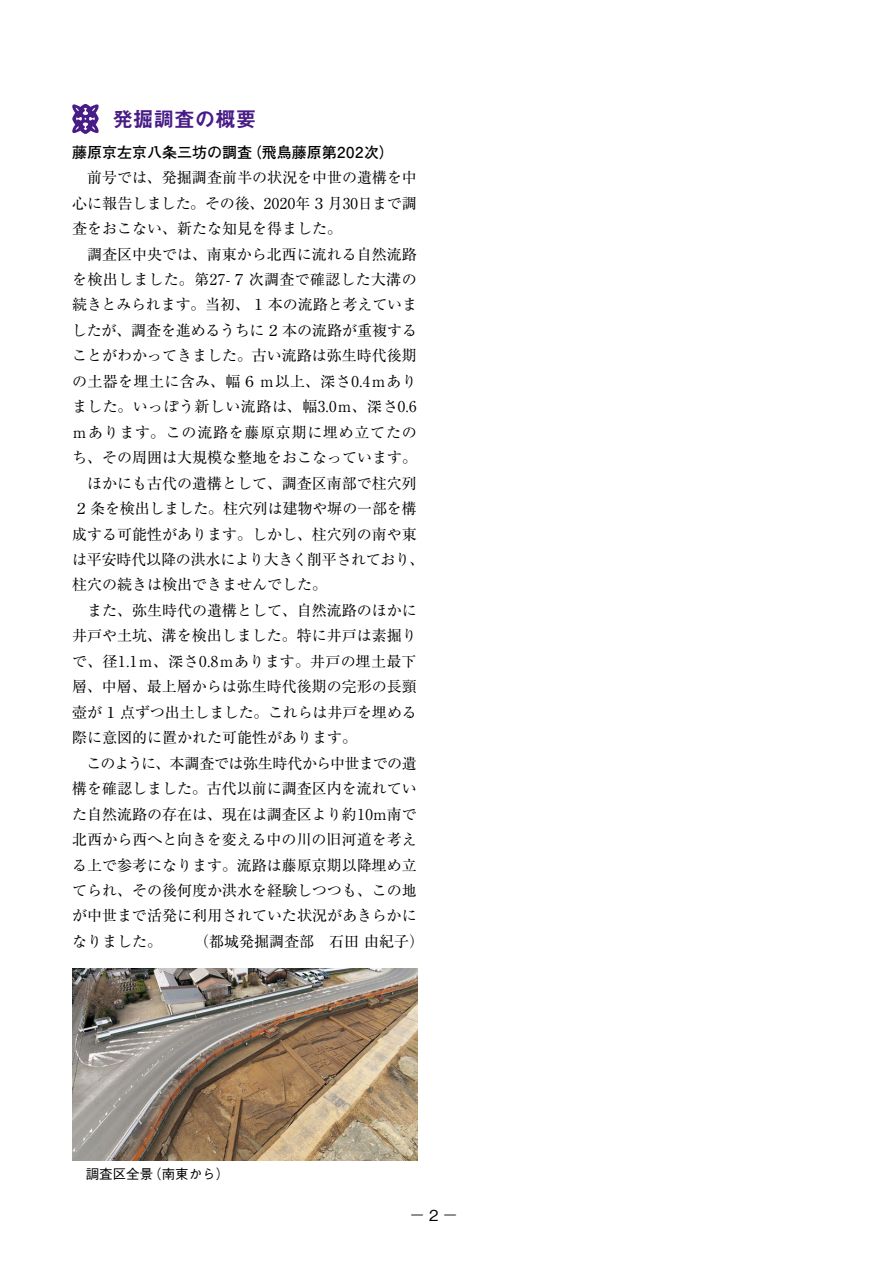
<style>
.page{position:relative;width:893px;height:1263px;background:#fff}
.page>*{position:absolute;margin:0;border:0;box-sizing:border-box;transform-origin:0 0}
.t1{font:21px "Midashi Go Pr 6 MB31";color:#481c87}
.t2{font:15px/25.5px "Ryumin Pr 6";color:#000;text-align:justify}
.t3{font:15px "Ryumin Pr 6";letter-spacing:.03em;color:#000}
.t4{font:15px "Ryumin Pr 6";letter-spacing:.02em;color:#000}
.t5{font:15px "Ryumin Pr 6";letter-spacing:.025em;color:#000}
.t6{font:700 15px "Futo Go B101 Pr 6";color:#000}
.t7{font:15px "Ryumin Pr 6";letter-spacing:-.03em;color:#000}
.t8{font:15px "Ryumin Pr 6";letter-spacing:.05em;color:#000}
.t9{font:500 15px "Gothic BBB Pr 6";color:#000;scale:1.8 1}
.t10{font:500 13.5px "Gothic BBB Pr 6";color:#000}
</style>
<div class="page">
<svg style="left:72px;top:104px;width:27px;height:30px"></svg>
<img style="left:73px;top:969px;width:345px;height:191px">
<h1 class="t1" style="left:112px;top:102px;width:146px">発掘調査の概要</h1>
<p class="t6" style="left:72px;top:140px;width:323px">藤原京左京八条三坊の調査（飛鳥藤原第202次）</p>
<p class="t2" style="left:72px;top:164px;width:346px;text-indent:15px">前号では、発掘調査前半の状況を中世の遺構を中心に報告しました。その後、2020年３月30日まで調査をおこない、新たな知見を得ました。</p>
<p class="t2" style="left:87px;top:240px;width:331px">調査区中央では、南東から北西に流れる自然流路</p>
<p class="t4" style="left:72px;top:268px;width:346px">を検出しました。第27-７次調査で確認した大溝の</p>
<p class="t2" style="left:72px;top:291px;width:346px">続きとみられます。当初、１本の流路と考えていま</p>
<p class="t2" style="left:72px;top:317px;width:347px">したが、調査を進めるうちに２本の流路が重複する</p>
<p class="t2" style="left:72px;top:342px;width:346px">ことがわかってきました。古い流路は弥生時代後期</p>
<p class="t5" style="left:72px;top:369px;width:346px">の土器を埋土に含み、幅６ｍ以上、深さ0.4ｍあり</p>
<p class="t3" style="left:72px;top:395px;width:346px">ました。いっぽう新しい流路は、幅3.0ｍ、深さ0.6</p>
<p class="t8" style="left:72px;top:420px;width:346px">ｍあります。この流路を藤原京期に埋め立てたの</p>
<p class="t2" style="left:72px;top:444px;width:347px">ち、その周囲は大規模な整地をおこなっています。</p>
<p class="t2" style="left:87px;top:469px;width:331px">ほかにも古代の遺構として、調査区南部で柱穴列</p>
<p class="t2" style="left:74px;top:495px;width:344px">２条を検出しました。柱穴列は建物や塀の一部を構</p>
<p class="t2" style="left:72px;top:520px;width:346px">成する可能性があります。しかし、柱穴列の南や東</p>
<p class="t2" style="left:72px;top:546px;width:354px">は平安時代以降の洪水により大きく削平されており、</p>
<p class="t2" style="left:72px;top:571px;width:257px">柱穴の続きは検出できませんでした。</p>
<p class="t2" style="left:87px;top:597px;width:331px">また、弥生時代の遺構として、自然流路のほかに</p>
<p class="t2" style="left:72px;top:622px;width:346px">井戸や土坑、溝を検出しました。特に井戸は素掘り</p>
<p class="t2" style="left:72px;top:648px;width:346px">で、径1.1ｍ、深さ0.8ｍあります。井戸の埋土最下</p>
<p class="t2" style="left:72px;top:673px;width:346px">層、中層、最上層からは弥生時代後期の完形の長頸</p>
<p class="t2" style="left:72px;top:699px;width:346px">壺が１点ずつ出土しました。これらは井戸を埋める</p>
<p class="t2" style="left:72px;top:724px;width:286px">際に意図的に置かれた可能性があります。</p>
<p class="t7" style="left:86px;top:751px;width:332px">このように、本調査では弥生時代から中世までの遺</p>
<p class="t2" style="left:72px;top:775px;width:346px">構を確認しました。古代以前に調査区内を流れてい</p>
<p class="t2" style="left:72px;top:800px;width:346px">た自然流路の存在は、現在は調査区より約10m南で</p>
<p class="t2" style="left:72px;top:826px;width:346px">北西から西へと向きを変える中の川の旧河道を考え</p>
<p class="t2" style="left:72px;top:851px;width:346px">る上で参考になります。流路は藤原京期以降埋め立</p>
<p class="t2" style="left:72px;top:877px;width:346px">てられ、その後何度か洪水を経験しつつも、この地</p>
<p class="t2" style="left:72px;top:902px;width:346px">が中世まで活発に利用されていた状況があきらかに</p>
<p class="t2" style="left:72px;top:928px;width:91px">なりました。</p>
<p class="t2" style="left:194px;top:928px;width:231px">（都城発掘調査部　石田 由紀子）</p>
<p class="t10" style="left:86px;top:1163px;width:145px">調査区全景（南東から）</p>
<p class="t9" style="left:410px;top:1202px;width:27px">–2 –</p>
</div>
